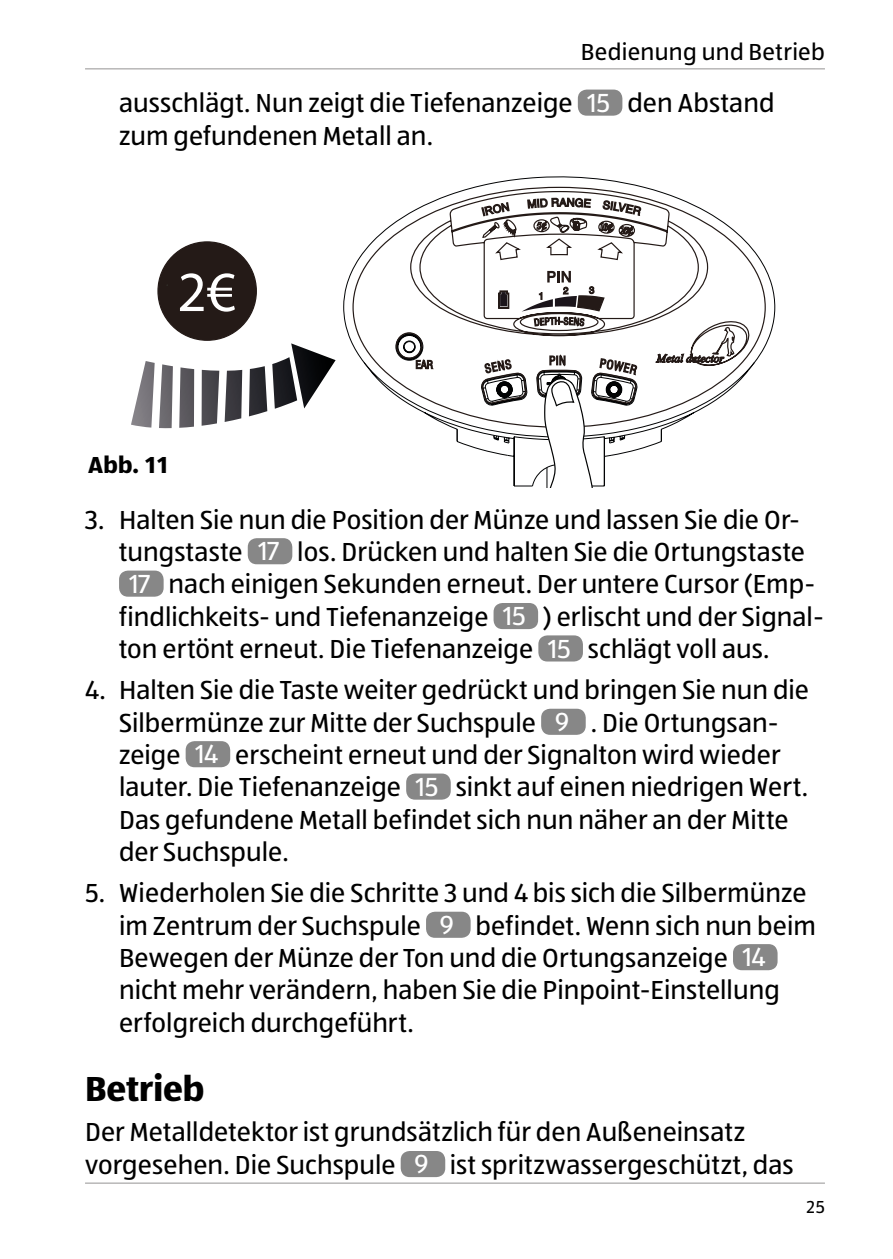
<style>
.page{position:relative;width:893px;height:1259px;background:#fff}
.page>*{position:absolute;margin:0;border:0;box-sizing:border-box;transform-origin:0 0}
.t1{font:57px "Myriad Pro";color:#fff}
.t2{font:36px "ALDISUEDTF Bold";color:#000}
.t3{font:27px/32.4px "ALDISUEDOT";color:#000}
.t4{font:24px "ALDISUEDOT";letter-spacing:.015em;color:#000}
.t5{font:24px "ALDISUEDTF Bold";color:#000}
.t6{font:18px "ALDISUEDOT";color:#000}
.s1{color:#fff}
</style>
<div class="page">
<hr style="left:85px;top:68px;width:740px;height:2px;background:#b8b7b7">
<hr style="left:85px;top:1182px;width:740px;height:2px;background:#b8b7b7">
<div style="left:578px;top:90px;width:44px;height:26px;background:#878787;border-radius:9px"></div>
<svg style="left:352px;top:177px;width:414px;height:251px"></svg>
<svg style="left:500px;top:292px;width:7px;height:14px"></svg>
<svg style="left:493px;top:238px;width:132px;height:23px"></svg>
<svg style="left:522px;top:295px;width:83px;height:17px"></svg>
<svg style="left:547px;top:271px;width:24px;height:11px"></svg>
<svg style="left:395px;top:333px;width:243px;height:155px"></svg>
<div style="left:158px;top:242px;width:98px;height:98px;background:#241a17;border-radius:50%"></div>
<svg style="left:131px;top:343px;width:205px;height:85px"></svg>
<div style="left:248px;top:538px;width:44px;height:26px;background:#878787;border-radius:9px"></div>
<div style="left:119px;top:570px;width:45px;height:27px;background:#878787;border-radius:9px"></div>
<div style="left:494px;top:603px;width:44px;height:26px;background:#878787;border-radius:9px"></div>
<div style="left:538px;top:635px;width:45px;height:26px;background:#878787;border-radius:9px"></div>
<div style="left:541px;top:709px;width:45px;height:26px;background:#878787;border-radius:9px"></div>
<div style="left:186px;top:741px;width:44px;height:26px;background:#878787;border-radius:9px"></div>
<div style="left:406px;top:773px;width:45px;height:26px;background:#878787;border-radius:9px"></div>
<div style="left:426px;top:911px;width:45px;height:27px;background:#878787;border-radius:9px"></div>
<div style="left:733px;top:944px;width:45px;height:26px;background:#878787;border-radius:9px"></div>
<div style="left:401px;top:1151px;width:44px;height:26px;background:#878787;border-radius:9px"></div>
<p class="t4" style="left:581px;top:36px;width:246px">Bedienung und Betrieb</p>
<p class="t3" style="left:119px;top:86px;width:657px">ausschlägt. Nun zeigt die Tiefenanzeige <span class="s1">15</span> den Abstand zum gefundenen Metall an.</p>
<h1 class="t1" style="left:177px;top:257px;width:60px">2€</h1>
<p class="t5" style="left:88px;top:450px;width:83px">Abb. 11</p>
<p class="t3" style="left:85px;top:502px;width:716px">3. Halten Sie nun die Position der Münze und lassen Sie die Or-</p>
<p class="t3" style="left:119px;top:535px;width:687px">tungstaste <span class="s1">17</span> los. Drücken und halten Sie die Ortungstaste</p>
<p class="t3" style="left:130px;top:567px;width:687px"><span class="s1">17</span> nach einigen Sekunden erneut. Der untere Cursor (Emp-</p>
<p class="t3" style="left:119px;top:600px;width:706px">findlichkeits- und Tiefenanzeige <span class="s1">15</span> ) erlischt und der Signal-</p>
<p class="t3" style="left:119px;top:632px;width:652px">ton ertönt erneut. Die Tiefenanzeige <span class="s1">15</span> schlägt voll aus.</p>
<p class="t3" style="left:119px;top:673px;width:692px;text-indent:-34px">4. Halten Sie die Taste weiter gedrückt und bringen Sie nun die Silbermünze zur Mitte der Suchspule <span class="s1">9</span> . Die Ortungsan&shy;zeige <span class="s1">14</span> erscheint erneut und der Signalton wird wieder lauter. Die Tiefenanzeige <span class="s1">15</span> sinkt auf einen niedrigen Wert.<br>Das gefundene Metall befindet sich nun näher an der Mitte der Suchspule.</p>
<p class="t3" style="left:119px;top:876px;width:698px;text-indent:-34px">5. Wiederholen Sie die Schritte 3 und 4 bis sich die Silbermünze im Zentrum der Suchspule <span class="s1">9</span> befindet. Wenn sich nun beim Bewegen der Münze der Ton und die Ortungsanzeige <span class="s1">14 </span>nicht mehr verändern, haben Sie die Pinpoint-Einstellung erfolgreich durchgeführt.</p>
<h2 class="t2" style="left:85px;top:1065px;width:121px">Betrieb</h2>
<p class="t3" style="left:85px;top:1115px;width:710px">Der Metalldetektor ist grundsätzlich für den Außeneinsatz vorgesehen. Die Suchspule <span class="s1">9</span> ist spritzwassergeschützt, das</p>
<p class="t6" style="left:807px;top:1195px;width:20px">25</p>
</div>
